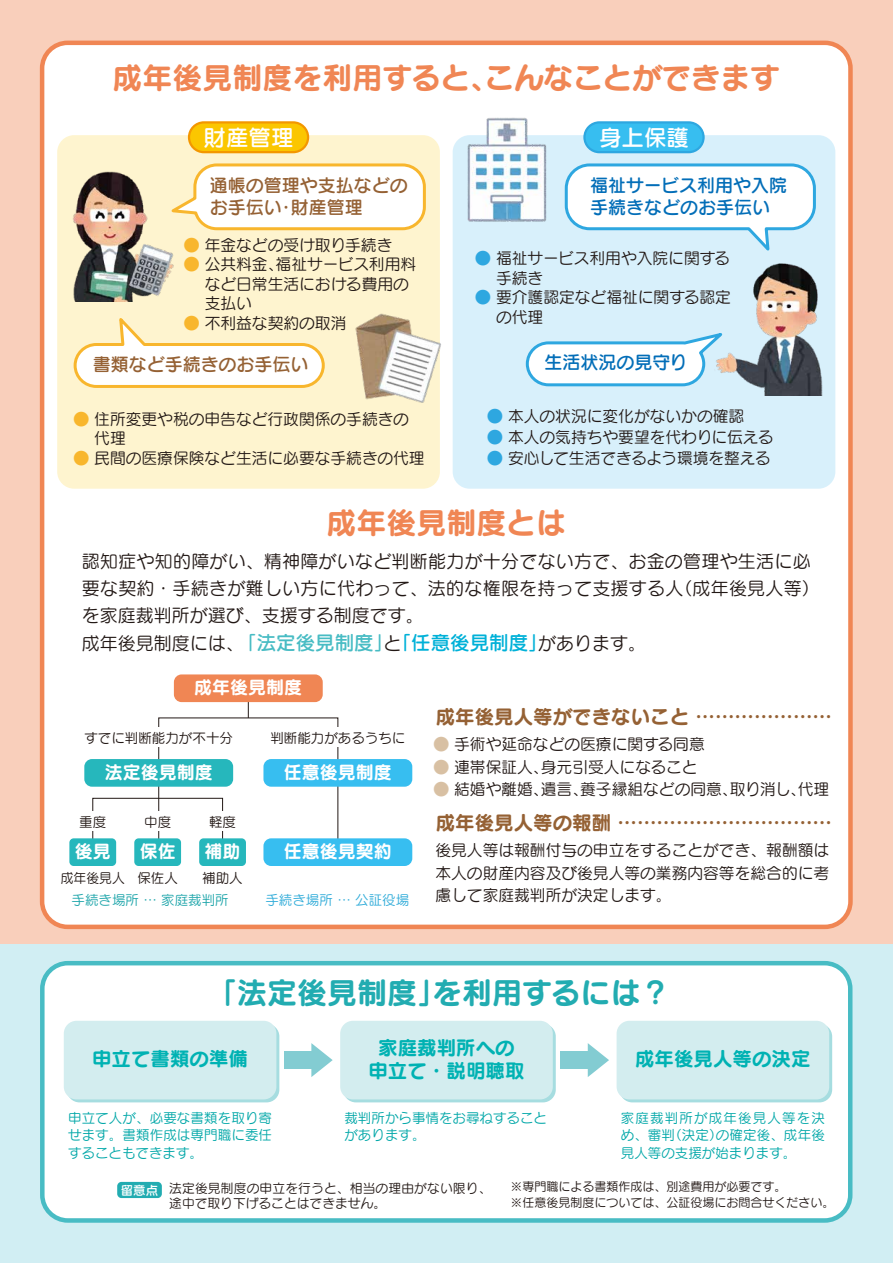
<style>
.page{position:relative;width:893px;height:1263px;background:#fff}
.page>*{position:absolute;margin:0;border:0;box-sizing:border-box;transform-origin:0 0}
.t1{font:30px "Seurat Pro B";color:#f08654}
.t2{font:30px "Seurat Pro B";color:#22acb1}
.t3{font:22.5px "Seurat Pro DB";color:#fff}
.t4{font:19.5px "Seurat Pro B";color:#956134}
.t5{font:19.5px/22.5px "Seurat Pro B";color:#00b2b3;text-align:center}
.t6{font:18px/27.5px "Seurat Pro M";letter-spacing:.015em;color:#221815}
.t7{font:18px/22.5px "Seurat Pro DB";color:#956134}
.t8{font:18px "Seurat Pro B";color:#fff}
.t9{font:18px/22.5px "Seurat Pro DB";color:#036eb8}
.t10{font:15.75px/19.5px "Seurat Pro M";color:#221815}
.t11{font:13.5px/17.2px "Seurat Pro M";letter-spacing:.01em;color:#00a7a8;text-align:justify}
.t12{font:13.5px "Seurat Pro M";color:#221815}
.t13{font:13.5px "Seurat Pro M";color:#20a6ab}
.t14{font:13.5px "Seurat Pro M";color:#31acd9}
.t15{font:13.5px "Seurat Pro M";color:#221815;scale:.95 1}
.t16{font:12.75px/15px "Seurat Pro M";letter-spacing:.01em;color:#221815}
.t17{font:12.45px "Seurat Pro DB";color:#fff}
.t18{font:12px/16.5px "Seurat Pro M";color:#221815}
.s1{color:#f8b62d}
.s2{color:#2ea7e0}
.s3{font-family:"Seurat Pro DB";font-size:19.5px;color:#48bcc4}
.s4{font-family:"Seurat Pro DB";font-size:19.5px;color:#00b1d8}
.s5{color:rgb(178 130 71/.5)}
</style>
<div class="page">
<div style="left:0;top:0;width:893px;height:944px;background:#f9cfbb"></div>
<div style="left:42px;top:43px;width:808px;height:884px;background:#fff;border-radius:26px"></div>
<div style="left:40px;top:41px;width:813px;height:888px;border:4px solid #f08654;border-radius:26px"></div>
<div style="left:0;top:944px;width:893px;height:319px;background:#d1eef3"></div>
<hr style="left:892px;top:0;width:1px;height:1263px;background:#00b1d8">
<div style="left:57px;top:135px;width:383px;height:354px;background:#fef4cf;border-radius:17px"></div>
<div style="left:453px;top:135px;width:382px;height:354px;background:#d8f0fb;border-radius:17px"></div>
<div style="left:42px;top:963px;width:808px;height:257px;background:#fff;border-radius:26px"></div>
<div style="left:40px;top:961px;width:812px;height:262px;border:4px solid #48bcc4;border-radius:26px"></div>
<img style="left:463px;top:117px;width:84px;height:105px">
<img style="left:355px;top:313px;width:86px;height:90px">
<img style="left:73px;top:171px;width:101px;height:131px">
<img style="left:725px;top:263px;width:98px;height:133px">
<svg style="left:163px;top:163px;width:263px;height:69px;background:#fef6e3"></svg>
<div style="left:75px;top:344px;width:248px;height:42px;background:#fff;border-radius:21px"></div>
<div style="left:74px;top:343px;width:251px;height:45px;border:3px solid #f8b62d;border-radius:21px"></div>
<svg style="left:564px;top:163px;width:252px;height:88px"></svg>
<svg style="left:525px;top:333px;width:200px;height:54px"></svg>
<div style="left:189px;top:122px;width:119px;height:30px;background:#fbc600;border-radius:15px"></div>
<div style="left:188px;top:121px;width:121px;height:32px;border:2px solid #f39700;border-radius:15px"></div>
<div style="left:584px;top:122px;width:119px;height:30px;background:#37bef0;border-radius:15px"></div>
<div style="left:583px;top:121px;width:122px;height:32px;border:2px solid #2ea7e0;border-radius:15px"></div>
<div style="left:92px;top:798px;width:131px;height:54px;border:1px solid #221815"></div>
<div style="left:74px;top:811px;width:164px;height:20px;background:#fff"></div>
<svg style="left:158px;top:697px;width:181px;height:156px"></svg>
<div style="left:174px;top:674px;width:149px;height:28px;background:#f08654;border-radius:8px"></div>
<div style="left:69px;top:838px;width:47px;height:28px;background:#26b7bc;border-radius:4px"></div>
<div style="left:134px;top:838px;width:47px;height:28px;background:#26b7bc;border-radius:4px"></div>
<div style="left:199px;top:838px;width:47px;height:28px;background:#26b7bc;border-radius:4px"></div>
<div style="left:84px;top:759px;width:149px;height:28px;background:#26b7bc;border-radius:8px"></div>
<div style="left:263px;top:759px;width:149px;height:28px;background:#37bef0;border-radius:8px"></div>
<div style="left:263px;top:838px;width:149px;height:28px;background:#37bef0;border-radius:8px"></div>
<svg style="left:67px;top:1024px;width:212px;height:78px"></svg>
<div style="left:64px;top:1021px;width:212px;height:78px;background:#d3edef;border-radius:13px"></div>
<div style="left:343px;top:1024px;width:213px;height:78px;background:linear-gradient(to right,#a6dde0,#a6dde0);border-radius:13px"></div>
<div style="left:340px;top:1021px;width:213px;height:78px;background:#d3edef;border-radius:13px"></div>
<svg style="left:620px;top:1024px;width:212px;height:78px"></svg>
<div style="left:617px;top:1021px;width:212px;height:78px;background:#d3edef;border-radius:13px"></div>
<div style="left:284px;top:1051px;width:32px;height:17px;background:#83ccd2"></div>
<svg style="left:311px;top:1043px;width:22px;height:34px"></svg>
<div style="left:560px;top:1051px;width:33px;height:17px;background:#83ccd2"></div>
<svg style="left:588px;top:1043px;width:21px;height:34px"></svg>
<div style="left:117px;top:1182px;width:45px;height:16px;background:#22acb1;border-radius:4px"></div>
<h1 class="t1" style="left:112px;top:57px;width:669px">成年後見制度を利用すると、こんなことができます</h1>
<h2 class="t3" style="left:204px;top:122px;width:91px">財産管理</h2>
<h2 class="t3" style="left:599px;top:122px;width:91px">身上保護</h2>
<p class="t7" style="left:210px;top:173px;width:200px">通帳の管理や支払などのお手伝い・財産管理</p>
<p class="t10" style="left:184px;top:235px;width:210px"><span class="s1">●</span> 年金などの受け取り手続き</p>
<p class="t10" style="left:184px;top:254px;width:234px"><span class="s1">●</span> 公共料金、福祉サービス利用料　 など日常生活における費用の　 支払い</p>
<p class="t10" style="left:184px;top:313px;width:164px"><span class="s1">●</span> 不利益な契約の取消</p>
<p class="t7" style="left:93px;top:352px;width:217px">書類など手続きのお手伝い</p>
<p class="t10" style="left:73px;top:409px;width:337px"><span class="s1">●</span> 住所変更や税の申告など行政関係の手続きの　 代理</p>
<p class="t10" style="left:73px;top:448px;width:353px"><span class="s1">●</span> 民間の医療保険など生活に必要な手続きの代理</p>
<p class="t9" style="left:590px;top:173px;width:198px">福祉サービス利用や入院手続きなどのお手伝い</p>
<p class="t10" style="left:475px;top:248px;width:256px"><span class="s2">●</span> 福祉サービス利用や入院に関する　 手続き</p>
<p class="t10" style="left:475px;top:287px;width:257px"><span class="s2">●</span> 要介護認定など福祉に関する認定　 の代理</p>
<p class="t9" style="left:544px;top:351px;width:144px">生活状況の見守り</p>
<p class="t10" style="left:487px;top:406px;width:259px"><span class="s2">●</span> 本人の状況に変化がないかの確認</p>
<p class="t10" style="left:487px;top:427px;width:288px"><span class="s2">●</span> 本人の気持ちや要望を代わりに伝える</p>
<p class="t10" style="left:487px;top:448px;width:285px"><span class="s2">●</span> 安心して生活できるよう環境を整える</p>
<h1 class="t1" style="left:327px;top:502px;width:241px">成年後見制度とは</h1>
<p class="t6" style="left:82px;top:546px;width:739px">認知症や知的障がい、精神障がいなど判断能力が十分でない方で、お金の管理や生活に必要な契約・手続きが難しい方に代わって、法的な権限を持って支援する人（成年後見人等）を家庭裁判所が選び、支援する制度です。<br>成年後見制度には、<span class="s3">「法定後見制度」</span>と<span class="s4">「任意後見制度」</span>があります。</p>
<p class="t8" style="left:194px;top:675px;width:109px">成年後見制度</p>
<p class="t12" style="left:84px;top:729px;width:150px">すでに判断能力が不十分</p>
<p class="t12" style="left:270px;top:729px;width:136px">判断能力があるうちに</p>
<p class="t8" style="left:105px;top:759px;width:109px">法定後見制度</p>
<p class="t8" style="left:284px;top:759px;width:109px">任意後見制度</p>
<p class="t12" style="left:79px;top:813px;width:28px">重度</p>
<p class="t12" style="left:144px;top:813px;width:28px">中度</p>
<p class="t12" style="left:209px;top:813px;width:28px">軽度</p>
<p class="t8" style="left:75px;top:839px;width:37px">後見</p>
<p class="t8" style="left:140px;top:839px;width:37px">保佐</p>
<p class="t8" style="left:205px;top:839px;width:37px">補助</p>
<p class="t8" style="left:284px;top:839px;width:109px">任意後見契約</p>
<p class="t12" style="left:137px;top:869px;width:42px">保佐人</p>
<p class="t12" style="left:202px;top:869px;width:42px">補助人</p>
<p class="t15" style="left:61px;top:869px;width:69px">成年後見人</p>
<p class="t13" style="left:72px;top:891px;width:159px">手続き場所 … 家庭裁判所</p>
<p class="t14" style="left:265px;top:891px;width:145px">手続き場所 … 公証役場</p>
<p class="t4" style="left:436px;top:703px;width:398px">成年後見人等ができないこと …………………</p>
<p class="t10" style="left:433px;top:734px;width:273px"><span class="s5">●</span> 手術や延命などの医療に関する同意</p>
<p class="t10" style="left:433px;top:757px;width:266px"><span class="s5">●</span> 連帯保証人、身元引受人になること</p>
<p class="t10" style="left:433px;top:779px;width:398px"><span class="s5">●</span> 結婚や離婚、遺言、養子縁組などの同意、取り消し、代理</p>
<p class="t4" style="left:436px;top:809px;width:398px">成年後見人等の報酬 ……………………………</p>
<p class="t10" style="left:435px;top:838px;width:395px;line-height:22.5px;text-align:justify">後見人等は報酬付与の申立をすることができ、報酬額は本人の財産内容及び後見人等の業務内容等を総合的に考慮して家庭裁判所が決定します。</p>
<h1 class="t2" style="left:207px;top:971px;width:465px">「法定後見制度」を利用するには？</h1>
<p class="t5" style="left:92px;top:1047px;width:157px">申立て書類の準備</p>
<p class="t5" style="left:368px;top:1035px;width:157px">家庭裁判所への申立て・説明聴取</p>
<p class="t5" style="left:635px;top:1047px;width:177px">成年後見人等の決定</p>
<p class="t11" style="left:68px;top:1109px;width:206px">申立て人が、必要な書類を取り寄せます。書類作成は専門職に委任することもできます。</p>
<p class="t11" style="left:344px;top:1109px;width:204px">裁判所から事情をお尋ねすることがあります。</p>
<p class="t16" style="left:169px;top:1180px;width:324px">法定後見制度の申立を行うと、相当の理由がない限り、途中で取り下げることはできません。</p>
<p class="t11" style="left:621px;top:1109px;width:206px">家庭裁判所が成年後見人等を決め、審判（決定）の確定後、成年後見人等の支援が始まります。</p>
<p class="t18" style="left:510px;top:1178px;width:326px">※専門職による書類作成は、別途費用が必要です。<br>※任意後見制度については、公証役場にお問合せください。</p>
<p class="t17" style="left:121px;top:1182px;width:39px">留意点</p>
</div>
